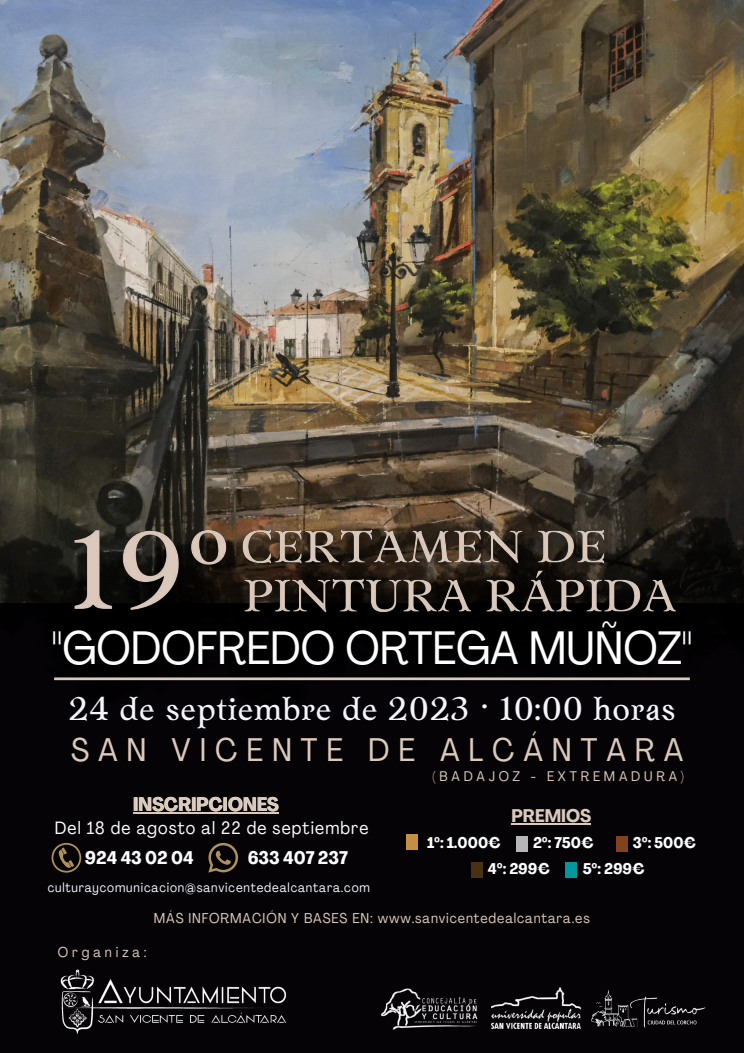
<style>
.page{position:relative;width:744px;height:1053px;background:#fff}
.page>*{position:absolute;margin:0;border:0;box-sizing:border-box;transform-origin:0 0}
.t1{font:condensed 46.28px "Agrandir";color:#fff}
.t2{font:32.92px "Zenaida";color:#f4f6fc}
.t3{font:condensed 32.36px "Agrandir";letter-spacing:.275em;color:#dbcabc}
.t4{font:700 condensed 19.24px "Agrandir";color:#dbcabc}
.t5{font:700 condensed 18px "Agrandir";color:#fff}
.t6{font:700 condensed 18px "Agrandir";color:#dbcabc}
.t7{font:condensed 17.6px "Agrandir";letter-spacing:.06em;color:#fff}
.t8{font:700 condensed 15.28px "Agrandir";color:#fff}
.t9{font:condensed 14.12px "Agrandir";letter-spacing:.06em;color:#dbcabc}
.t10{font:condensed 14.12px "Agrandir";letter-spacing:.275em;color:#dbcabc}
.t11{font:condensed 13.8px "Agrandir";letter-spacing:.275em;color:#dbcabc}
.t12{font:condensed 13px "Agrandir";letter-spacing:.06em;color:#f4f6fc}
.s1{font-family:"Noto Sans";font-stretch:normal}
</style>
<div class="page">
<div style="left:0;top:0;width:744px;height:1052px;background:#050306"></div>
<img style="left:0;top:0;width:744px;height:534px">
<img style="left:0;top:534px;width:21px;height:69px">
<img style="left:278px;top:505px;width:466px;height:176px">
<hr style="left:54px;top:677px;width:636px;height:3px;background:#dbcabc">
<img style="left:381px;top:988px;width:97px;height:42px">
<img style="left:60px;top:969px;width:227px;height:66px">
<img style="left:491px;top:987px;width:89px;height:41px">
<img style="left:591px;top:990px;width:115px;height:38px">
<svg style="left:52px;top:842px;width:29px;height:30px"></svg>
<svg style="left:208px;top:842px;width:30px;height:30px"></svg>
<img style="left:21px;top:457px;width:257px;height:224px">
<img style="left:222px;top:501px;width:403px;height:95px">
<img style="left:224px;top:550px;width:471px;height:95px">
<hr style="left:133px;top:811px;width:146px;height:2px;background:#dbcabc">
<div style="left:406px;top:834px;width:12px;height:16px;background:#c48f40"></div>
<hr style="left:511px;top:823px;width:80px;height:1px;background:#dbcabc">
<div style="left:516px;top:835px;width:12px;height:16px;background:#b4b7b6"></div>
<div style="left:616px;top:835px;width:12px;height:16px;background:#81421d"></div>
<div style="left:471px;top:862px;width:11px;height:15px;background:#493211"></div>
<div style="left:566px;top:862px;width:11px;height:15px;background:#03989e"></div>
<h1 class="t1" style="left:51px;top:629px;width:643px">"GODOFREDO ORTEGA MUÑOZ"</h1>
<h2 class="t2" style="left:68px;top:687px;width:609px">24 de septiembre de 2023 · 10:00 horas</h2>
<h3 class="t3" style="left:71px;top:736px;width:614px">SAN VICENTE DE ALCÁNTARA</h3>
<p class="t11" style="left:433px;top:770px;width:253px">(BADAJOZ - EXTREMADURA)</p>
<h3 class="t4" style="left:133px;top:796px;width:147px">INSCRIPCIONES</h3>
<p class="t7" style="left:55px;top:821px;width:315px">Del 18 de agosto al 22 de septiembre</p>
<p class="t5" style="left:85px;top:850px;width:110px">924 43 02 04</p>
<p class="t5" style="left:248px;top:850px;width:102px">633 407 237</p>
<p class="t12" style="left:48px;top:882px;width:324px">culturaycomunicacion@sanvicentedealcantara.com</p>
<p class="t6" style="left:511px;top:808px;width:81px">PREMIOS</p>
<p class="t8" style="left:427px;top:836px;width:75px">1<span class="s1">º</span>: 1.000€</p>
<p class="t8" style="left:533px;top:836px;width:62px">2<span class="s1">º</span>: 750€</p>
<p class="t8" style="left:633px;top:836px;width:65px">3<span class="s1">º</span>: 500€</p>
<p class="t8" style="left:488px;top:862px;width:63px">4<span class="s1">º</span>: 299€</p>
<p class="t8" style="left:583px;top:862px;width:63px">5<span class="s1">º</span>: 299€</p>
<p class="t9" style="left:154px;top:912px;width:437px">MÁS INFORMACIÓN Y BASES EN: www.sanvicentedealcantara.es</p>
<p class="t10" style="left:58px;top:946px;width:90px">Organiza:</p>
</div>
